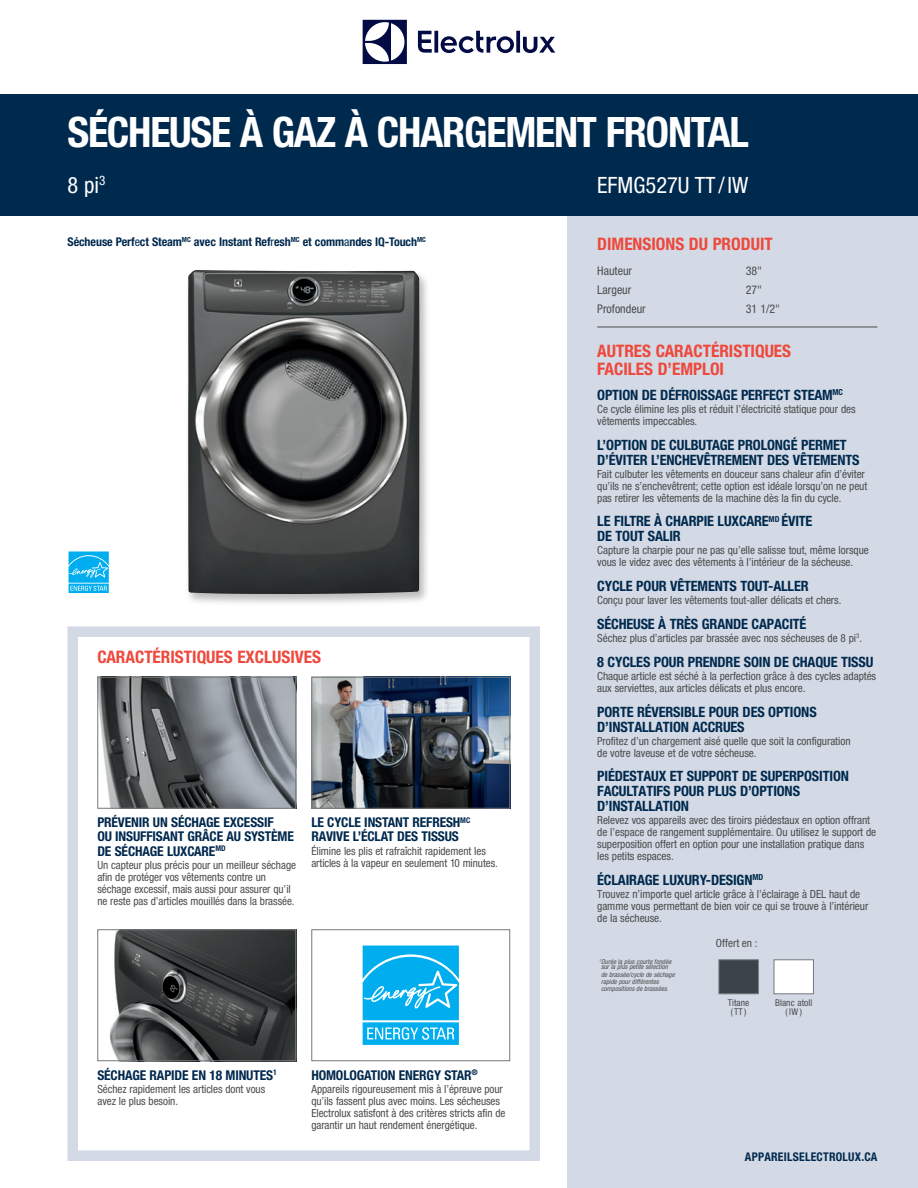
<style>
.page{position:relative;width:918px;height:1188px;background:#fff}
.page>*{position:absolute;margin:0;border:0;box-sizing:border-box;transform-origin:0 0}
.Front-1_-_Main_Head{font:700 condensed 42px "Helvetica Neue";letter-spacing:-.03em;color:#fff}
.Front-2_-_Model_Numb{font:condensed 22.5px "Helvetica Neue";color:#fff}
.Front-1_-_Subhead{font:condensed 22.5px "Helvetica Neue";color:#fff}
.Front-12_-_Footnote{font:700 condensed 17.25px/18px "Helvetica Neue";color:#ef483c}
.Front-6_-_Dimensions{font:700 condensed 17.25px "Helvetica Neue";color:#ef483c}
.Front-12_-_Footnote-2{font:700 condensed 14.25px/15px "Helvetica Neue";letter-spacing:-.01em;color:#00294e}
.Front-4_-_Feature_He{font:700 condensed 13.5px/14.2px "Helvetica Neue";letter-spacing:-.01em;color:#00294e}
.Front-3_-_Featuring{font:700 condensed 12px "Helvetica Neue";letter-spacing:-.005em;color:#00294e}
.Front-7_-_Dimensions{font:condensed 12px "Helvetica Neue";color:#4b4c4d}
.Front-3_-_Featuring-2{font:700 condensed 12px "Helvetica Neue";letter-spacing:.02em;color:#00294e}
.Front-12_-_Footnote-3{font:condensed 11.25px/12px "Helvetica Neue";letter-spacing:-.005em;color:#4b4c4d}
.Front-5_-_Feature_Co{font:condensed 11.25px/12px "Helvetica Neue";letter-spacing:-.005em;color:#4b4c4d}
.Front-13_-_Color_Swa{font:condensed 9.3px/9.3px "Helvetica Neue";letter-spacing:.01em;color:#4b4c4d;text-align:center}
.Front-12_-_Footnote-4{font:italic condensed 6.75px/7.4px "Helvetica Neue";letter-spacing:.005em;color:#4b4c4d}
.s1{font-weight:400}
</style>
<div class="page">
<div style="left:67px;top:626px;width:473px;height:535px;background:#fff;border:10px solid #d3dae5"></div>
<div style="left:567px;top:216px;width:351px;height:972px;background:#d3dae5"></div>
<div style="left:0;top:94px;width:918px;height:122px;background:#00294e"></div>
<hr style="left:597px;top:327px;width:281px;height:1px;background:#4b4c4d">
<svg style="left:363px;top:20px;width:44px;height:44px"></svg>
<svg style="left:418px;top:31px;width:137px;height:22px"></svg>
<div style="left:719px;top:960px;width:40px;height:34px;background:#3b4449;border:1px solid #76787b"></div>
<div style="left:774px;top:960px;width:40px;height:34px;background:#fff;border:1px solid #76787b"></div>
<div style="left:185px;top:268px;width:245px;height:338px;background:#231f20;opacity:.3"></div>
<img style="left:188px;top:270px;width:232px;height:324px">
<svg style="left:362px;top:945px;width:97px;height:100px"></svg>
<svg style="left:363px;top:946px;width:96px;height:99px;background:#28baf1"></svg>
<div style="left:311px;top:929px;width:199px;height:132px;border:1px solid #76787b"></div>
<img style="left:110px;top:931px;width:184px;height:128px">
<div style="left:97px;top:929px;width:199px;height:132px;border:1px solid #76787b"></div>
<svg style="left:68px;top:551px;width:40px;height:43px"></svg>
<svg style="left:69px;top:551px;width:40px;height:42px;background:#2bbbf1"></svg>
<img style="left:99px;top:679px;width:195px;height:128px">
<div style="left:97px;top:677px;width:199px;height:132px;border:1px solid #76787b"></div>
<img style="left:313px;top:679px;width:195px;height:128px">
<div style="left:311px;top:677px;width:199px;height:132px;border:1px solid #76787b"></div>
<p class="Front-1_-_Main_Head" style="left:68px;top:107px;width:683px">SÉCHEUSE À GAZ À CHARGEMENT FRONTAL</p>
<p class="Front-1_-_Subhead" style="left:68px;top:172px;width:40px">8 pi<sup>3</sup></p>
<p class="Front-2_-_Model_Numb" style="left:597px;top:172px;width:153px">EFMG527U TT /IW</p>
<p class="Front-3_-_Featuring" style="left:68px;top:234px;width:360px">Sécheuse Perf<span class="s1">e</span>ct Steam<sup>MC</sup> avec Instant Ref<span class="s1">r</span>esh<sup>MC</sup> et comm<span class="s1">a</span>ndes IQ-Touch<sup>MC</sup></p>
<p class="Front-6_-_Dimensions" style="left:597px;top:233px;width:177px">DIMENSIONS DU PRODUIT</p>
<p class="Front-7_-_Dimensions" style="left:597px;top:264px;width:36px">Hauteur</p>
<p class="Front-7_-_Dimensions" style="left:746px;top:264px;width:18px">38"</p>
<p class="Front-7_-_Dimensions" style="left:597px;top:283px;width:36px">Largeur</p>
<p class="Front-7_-_Dimensions" style="left:746px;top:283px;width:18px">27"</p>
<p class="Front-7_-_Dimensions" style="left:597px;top:301px;width:50px">Profondeur</p>
<p class="Front-7_-_Dimensions" style="left:746px;top:301px;width:36px">31 1/2"</p>
<p class="Front-12_-_Footnote" style="left:597px;top:341px;width:195px">AUTRES CARACTÉRISTIQUES<br>FACILES D’EMPLOI</p>
<p class="Front-12_-_Footnote-2" style="left:597px;top:387px;width:247px">OPTION DE DÉFROISSAGE PERFECT STEAM<sup>MC</sup></p>
<p class="Front-12_-_Footnote-3" style="left:597px;top:403px;width:260px">Ce cycle élimine les plis et réduit l’électricité statique pour des vêtements impeccables.</p>
<p class="Front-12_-_Footnote-2" style="left:597px;top:437px;width:264px">L’OPTION DE CULBUTAGE PROLONGÉ PERMET<br>D’ÉVITER L’ENCHEVÊTREMENT DES VÊTEMENTS</p>
<p class="Front-12_-_Footnote-3" style="left:597px;top:468px;width:272px">Fait culbuter les vêtements en douceur sans chaleur afin d’éviter qu’ils ne s’enchevêtrent; cette option est idéale lorsqu’on ne peut pas retirer les vêtements de la machine dès la fin du cycle.</p>
<p class="Front-12_-_Footnote-2" style="left:597px;top:514px;width:217px">LE FILTRE À CHARPIE LUXCARE<sup>MD</sup> ÉVITE<br>DE TOUT SALIR</p>
<p class="Front-12_-_Footnote-3" style="left:597px;top:544px;width:273px">Capture la charpie pour ne pas qu’elle salisse tout, même lorsque vous le videz avec des vêtements à l’intérieur de la sécheuse.</p>
<p class="Front-12_-_Footnote-2" style="left:597px;top:578px;width:213px">CYCLE POUR VÊTEMENTS TOUT-ALLER</p>
<p class="Front-12_-_Footnote-3" style="left:597px;top:594px;width:246px">Conçu pour laver les vêtements tout-aller délicats et chers.</p>
<p class="Front-12_-_Footnote-2" style="left:597px;top:616px;width:211px">SÉCHEUSE À TRÈS GRANDE CAPACITÉ</p>
<p class="Front-12_-_Footnote-3" style="left:597px;top:632px;width:266px">Séchez plus d’articles par brassée avec nos sécheuses de 8 pi<sup>3</sup>.</p>
<p class="Front-12_-_Footnote-2" style="left:597px;top:654px;width:278px">8 CYCLES POUR PRENDRE SOIN DE CHAQUE TISSU</p>
<p class="Front-12_-_Footnote-3" style="left:597px;top:670px;width:280px">Chaque article est séché à la perfection grâce à des cycles adaptés aux serviettes, aux articles délicats et plus encore.</p>
<p class="Front-12_-_Footnote-2" style="left:597px;top:704px;width:221px">PORTE RÉVERSIBLE POUR DES OPTIONS<br>D’INSTALLATION ACCRUES</p>
<p class="Front-12_-_Footnote-3" style="left:597px;top:735px;width:255px">Profitez d’un chargement aisé quelle que soit la configuration de votre laveuse et de votre sécheuse.</p>
<p class="Front-12_-_Footnote-2" style="left:597px;top:769px;width:253px">PIÉDESTAUX ET SUPPORT DE SUPERPOSITION<br>FACULTATIFS POUR PLUS D’OPTIONS<br>D’INSTALLATION</p>
<p class="Front-12_-_Footnote-3" style="left:597px;top:814px;width:280px">Relevez vos appareils avec des tiroirs piédestaux en option offrant de l’espace de rangement supplémentaire. Ou utilisez le support de superposition offert en option pour une installation pratique dans les petits espaces.</p>
<p class="Front-12_-_Footnote-2" style="left:597px;top:872px;width:167px">ÉCLAIRAGE LUXURY-DESIGN<sup>MD</sup></p>
<p class="Front-12_-_Footnote-3" style="left:597px;top:888px;width:273px">Trouvez n’importe quel article grâce à l’éclairage à DEL haut de gamme vous permettant de bien voir ce qui se trouve à l’intérieur de la sécheuse.</p>
<p class="Front-12_-_Footnote-3" style="left:716px;top:937px;width:43px">Offert en :</p>
<p class="Front-12_-_Footnote-4" style="left:599px;top:959px;width:74px;line-height:5.1px"><sup>1</sup>Durée la plus courte fondée sur la plus petite sélection</p>
<p class="Front-12_-_Footnote-4" style="left:601px;top:971px;width:75px">de brassée/cycle de séchage rapide pour différentes compositions de brassées.</p>
<p class="Front-13_-_Color_Swa" style="left:728px;top:998px;width:23px">Titane (TT)</p>
<p class="Front-13_-_Color_Swa" style="left:775px;top:998px;width:39px">Blanc atoll (IW)</p>
<h3 class="Front-12_-_Footnote" style="left:97px;top:648px;width:225px">CARACTÉRISTIQUES EXCLUSIVES</h3>
<p class="Front-4_-_Feature_He" style="left:97px;top:815px;width:198px">PRÉVENIR UN SÉCHAGE EXCESSIF<br>OU INSUFFISANT GRÂCE AU SYSTÈME<br>DE SÉCHAGE LUXCARE<sup>MD</sup></p>
<p class="Front-5_-_Feature_Co" style="left:97px;top:859px;width:200px">Un capteur plus précis pour un meilleur séchage afin de protéger vos vêtements contre un séchage excessif, mais aussi pour assurer qu’il ne reste pas d’articles mouillés dans la brassée.</p>
<p class="Front-4_-_Feature_He" style="left:311px;top:815px;width:160px">LE CYCLE INSTANT REFRESH<sup>MC<br></sup>RAVIVE L’ÉCLAT DES TISSUS</p>
<p class="Front-5_-_Feature_Co" style="left:311px;top:845px;width:188px">Élimine les plis et rafraîchit rapidement les articles à la vapeur en seulement 10 minutes.</p>
<p class="Front-4_-_Feature_He" style="left:97px;top:1068px;width:181px">SÉCHAGE RAPIDE EN 18 MINUTES<sup>1</sup></p>
<p class="Front-5_-_Feature_Co" style="left:97px;top:1083px;width:169px">Séchez rapidement les articles dont vous avez le plus besoin.</p>
<p class="Front-4_-_Feature_He" style="left:311px;top:1068px;width:168px">HOMOLOGATION ENERGY STAR<sup>®</sup></p>
<p class="Front-5_-_Feature_Co" style="left:311px;top:1083px;width:196px">Appareils rigoureusement mis à l’épreuve pour qu’ils fassent plus avec moins. Les sécheuses Electrolux satisfont à des critères stricts afin de garantir un haut rendement énergétique.</p>
<p class="Front-3_-_Featuring-2" style="left:745px;top:1149px;width:134px">APPAREILSELECTROLUX.CA</p>
</div>
